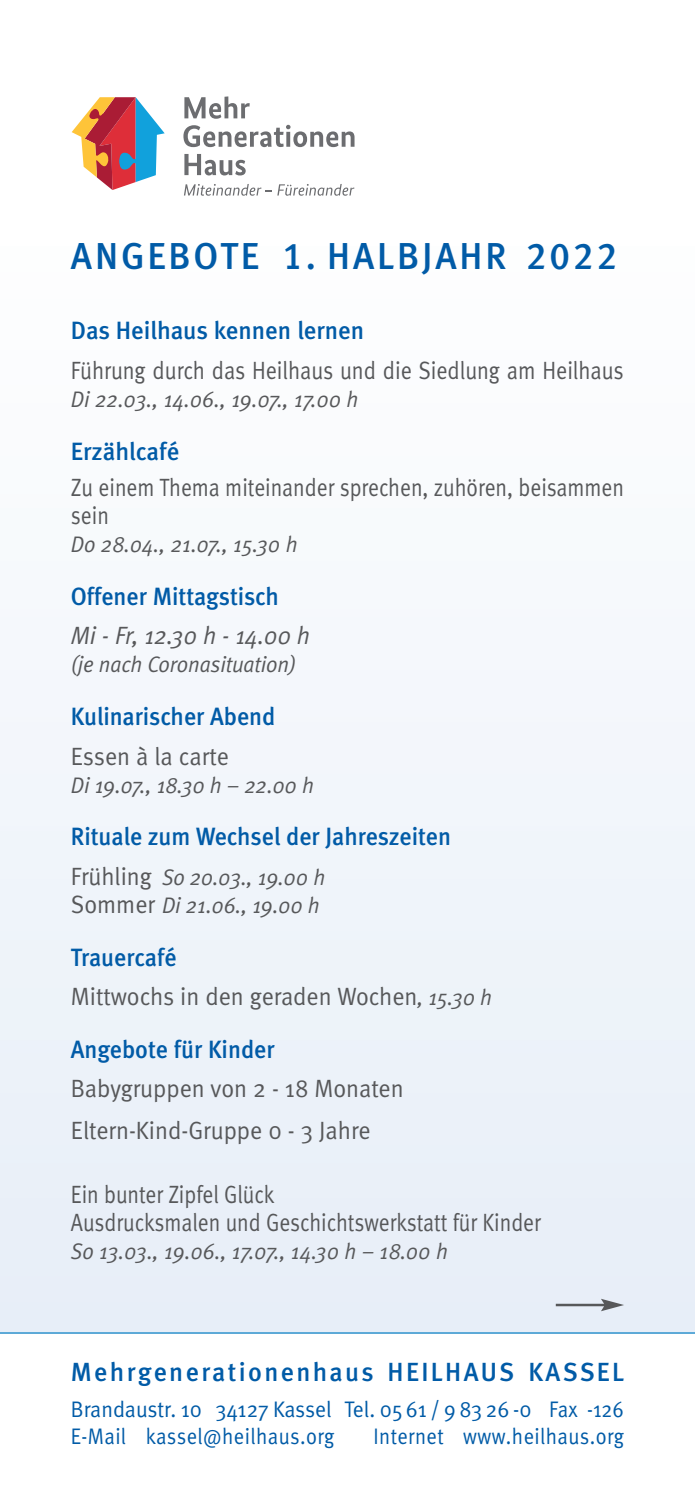
<style>
.page{position:relative;width:695px;height:1489px;background:#fff}
.page>*{position:absolute;margin:0;border:0;box-sizing:border-box;transform-origin:0 0}
.t1{font:37.5px "Meta Medium LF";letter-spacing:.08em;color:#015ba7}
.t2{font:26.25px "Meta Medium LF";letter-spacing:.095em;color:#015ba7}
.t3{font:25px/28px "Meta Normal";color:#57585a;scale:.85 1}
.t4{font:25px/42.2px "Meta Normal";color:#57585a;scale:.95 1}
.t5{font:25px "Meta Medium LF";color:#015ba7;scale:.95 1}
.t6{font:25px "Meta Normal";color:#57585a;scale:.87 1}
.t7{font:25px "Meta Medium LF";color:#015ba7}
.t8{font:italic 25px "Meta Normal";letter-spacing:-.01em;color:#57585a;scale:.95 1}
.t9{font:italic 22.5px/28px "Meta Normal";letter-spacing:-.01em;color:#57585a;scale:.95 1}
.t10{font:22.5px/27px "Meta Normal";letter-spacing:.015em;color:#015ba7;scale:.95 1}
.t11{font:22.5px "Meta Normal";letter-spacing:.015em;color:#015ba7;scale:.9 1}
.s1{font-style:normal;font-size:25px}
.s2{font-style:italic;font-size:22.5px}
</style>
<div class="page">
<svg style="left:184px;top:96px;width:66px;height:23px"></svg>
<svg style="left:183px;top:125px;width:171px;height:22px"></svg>
<svg style="left:184px;top:154px;width:62px;height:21px"></svg>
<svg style="left:184px;top:184px;width:170px;height:12px"></svg>
<svg style="left:72px;top:97px;width:93px;height:93px"></svg>
<hr style="left:0;top:1332px;width:694px;height:1px;background:#0c81c5">
<hr style="left:555px;top:1303px;width:50px;height:3px;background:#57585a">
<svg style="left:600px;top:1298px;width:24px;height:13px"></svg>
<h1 class="t1" style="left:71px;top:243px;width:547px">ANGEBOTE 1. HALBJAHR 2022</h1>
<p class="t7" style="left:71px;top:322px;width:295px">Das Heilhaus kennen lernen</p>
<p class="t6" style="left:71px;top:361px;width:637px">Führung durch das Heilhaus und die Siedlung am Heilhaus</p>
<p class="t9" style="left:71px;top:387px;width:304px">Di 22.03., 14.06., 19.07., 17.00 h</p>
<p class="t7" style="left:71px;top:442px;width:110px">Erzählcafé</p>
<p class="t3" style="left:71px;top:476px;width:652px">Zu einem Thema miteinander sprechen, zuhören, beisammen sein</p>
<p class="t9" style="left:71px;top:532px;width:240px">Do 28.04., 21.07., 15.30 h</p>
<p class="t5" style="left:71px;top:587px;width:220px">Offener Mittagstisch</p>
<p class="t8" style="left:71px;top:626px;width:253px">Mi - Fr, 12.30 h - 14.00 h</p>
<p class="t9" style="left:71px;top:652px;width:238px">(je nach Coronasituation)</p>
<p class="t5" style="left:71px;top:708px;width:217px">Kulinarischer Abend</p>
<p class="t4" style="left:71px;top:737px;width:168px">Essen à la carte</p>
<p class="t9" style="left:71px;top:772px;width:257px">Di 19.07., 18.30 h – 22.00 h</p>
<p class="t5" style="left:71px;top:828px;width:401px">Rituale zum Wechsel der Jahreszeiten</p>
<p class="t9" style="left:71px;top:865px;width:269px"><span class="s1">Frühling</span> So 20.03., 19.00 h<br><span class="s1">Sommer</span> Di 21.06., 19.00 h</p>
<p class="t5" style="left:71px;top:948px;width:113px">Trauercafé</p>
<p class="t4" style="left:71px;top:977px;width:445px">Mittwochs in den geraden Wochen<span class="s2">, 15.30 h</span></p>
<p class="t5" style="left:71px;top:1040px;width:216px">Angebote für Kinder</p>
<p class="t4" style="left:71px;top:1069px;width:352px">Babygruppen von 2 - 18 Monaten<br>Eltern-Kind-Gruppe 0 - 3 Jahre</p>
<p class="t3" style="left:71px;top:1182px;width:554px">Ein bunter Zipfel Glück<br>Ausdrucksmalen und Geschichtswerkstatt für Kinder</p>
<p class="t9" style="left:71px;top:1238px;width:398px">So 13.03., 19.06., 17.07., 14.30 h – 18.00 h</p>
<p class="t2" style="left:71px;top:1362px;width:554px">Mehrgenerationenhaus HEILHAUS KASSEL</p>
<p class="t10" style="left:71px;top:1397px;width:583px">Brandaustr. 10 34127 Kassel Tel. 05 61 / 9 83 26 -0 Fax -126<br>E-Mail kassel@heilhaus.org</p>
<p class="t11" style="left:373px;top:1428px;width:280px">Internet www.heilhaus.org</p>
</div>
